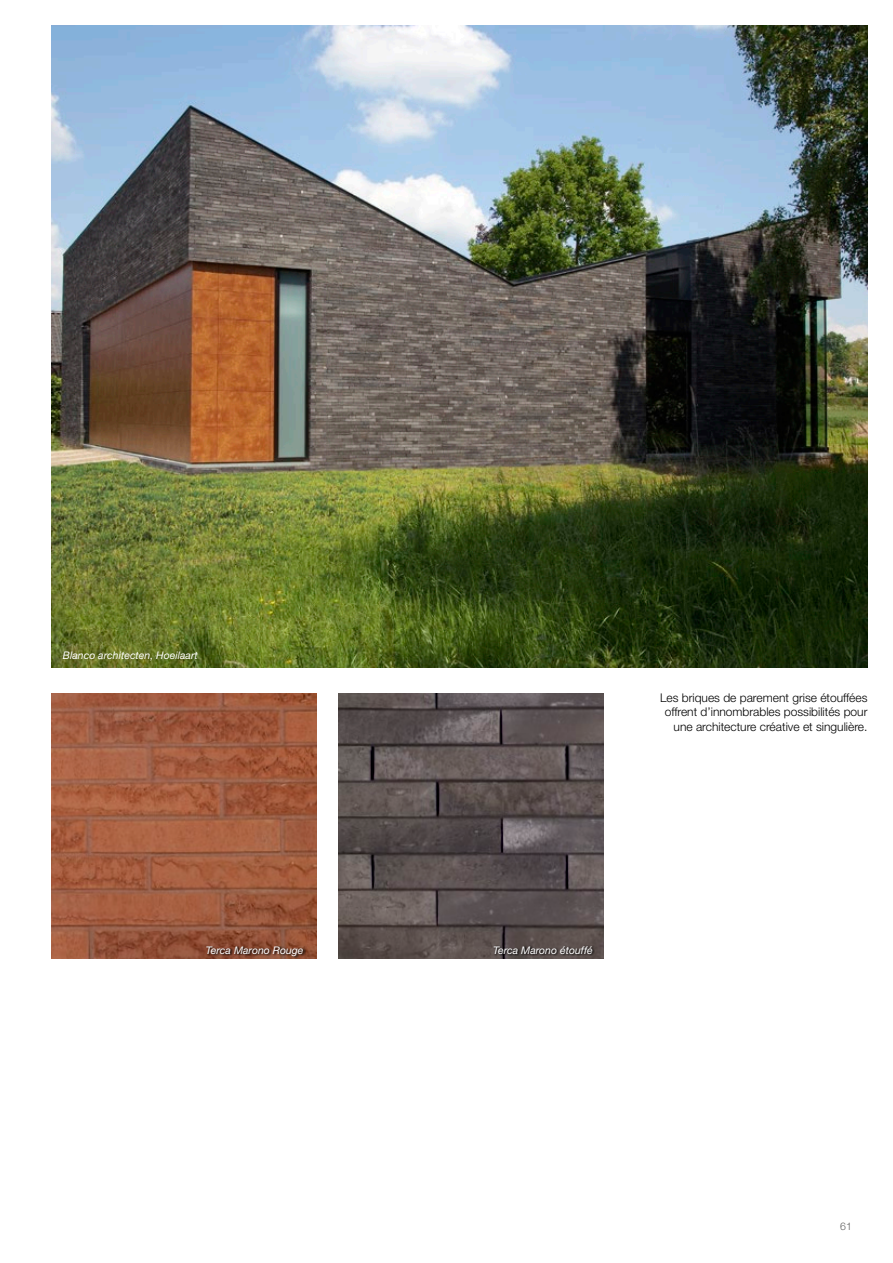
<style>
.page{position:relative;width:893px;height:1263px;background:#fff}
.page>*{position:absolute;margin:0;border:0;box-sizing:border-box;transform-origin:0 0}
.t1{font:300 12px/14.4px "Helvetica Neue LT Std";color:#000;text-align:right}
.t2{font:italic 10.5px "Helvetica Neue LT Std";color:#fff}
.t3{font:300 10.5px "Helvetica Neue LT Std";color:#626261}
</style>
<div class="page">
<img style="left:51px;top:26px;width:816px;height:642px">
<img style="left:51px;top:693px;width:265px;height:265px">
<img style="left:338px;top:693px;width:265px;height:265px">
<svg style="left:206px;top:945px;width:100px;height:13px"></svg>
<svg style="left:493px;top:945px;width:102px;height:11px"></svg>
<p class="t2" style="left:63px;top:649px;width:136px">Blanco architecten, Hoeilaart</p>
<p class="t1" style="left:660px;top:690px;width:209px">Les briques de parement grise étouffées offrent d’innombrables possibilités pour une architecture créative et singulière.</p>
<p class="t2" style="left:206px;top:944px;width:99px">Terca Marono Rouge</p>
<p class="t2" style="left:493px;top:944px;width:101px">Terca Marono étouffé</p>
<p class="t3" style="left:840px;top:1220px;width:13px">61</p>
</div>
